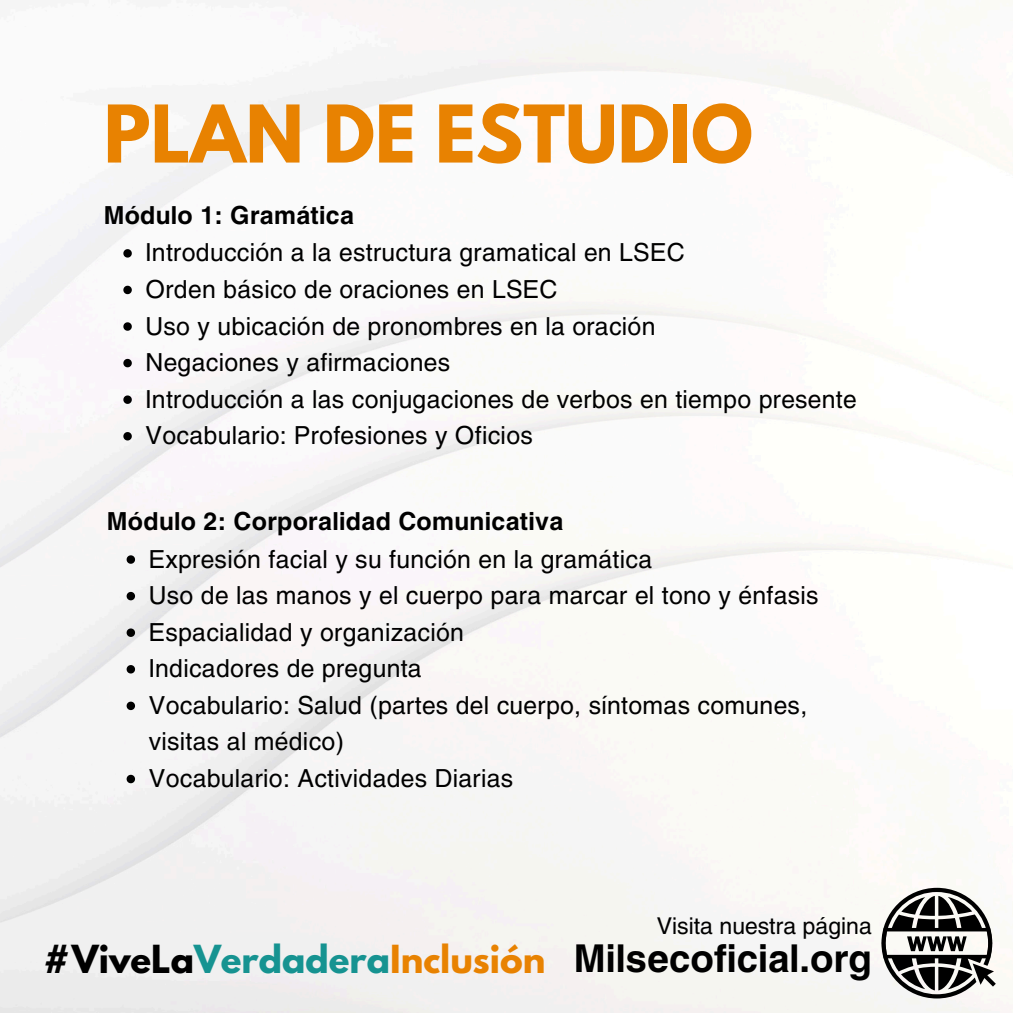
<style>
.page{position:relative;width:1013px;height:1013px;background:#fff}
.page>*{position:absolute;margin:0;border:0;box-sizing:border-box;transform-origin:0 0}
.t1{font:700 70.38px "League Spartan";color:#e88201}
.t2{font:700 38px "Helios";color:#000}
.t3{font:700 34.25px "League Spartan";color:#169391}
.t4{font:24.62px/36.5px "Helios";letter-spacing:.01em;color:#000}
.t5{font:700 24.62px "Helios";letter-spacing:.01em;color:#000}
.t6{font:22.88px "Helios";color:#000}
.s1{color:#000}
.s2{color:#e88201}
</style>
<div class="page">
<img style="left:0;top:0;width:1012px;height:1012px">
<svg style="left:123px;top:249px;width:9px;height:8px"></svg>
<svg style="left:123px;top:286px;width:9px;height:8px"></svg>
<svg style="left:123px;top:322px;width:9px;height:9px"></svg>
<svg style="left:123px;top:359px;width:9px;height:8px"></svg>
<svg style="left:123px;top:395px;width:9px;height:9px"></svg>
<svg style="left:123px;top:432px;width:9px;height:8px"></svg>
<svg style="left:127px;top:555px;width:8px;height:8px"></svg>
<svg style="left:127px;top:592px;width:8px;height:8px"></svg>
<svg style="left:127px;top:628px;width:8px;height:9px"></svg>
<svg style="left:127px;top:665px;width:8px;height:8px"></svg>
<svg style="left:127px;top:701px;width:8px;height:9px"></svg>
<svg style="left:127px;top:774px;width:8px;height:9px"></svg>
<svg style="left:881px;top:887px;width:114px;height:111px"></svg>
<h1 class="t1" style="left:104px;top:99px;width:650px">PLAN DE ESTUDIO</h1>
<p class="t5" style="left:104px;top:199px;width:252px">Módulo 1: Gramática</p>
<p class="t4" style="left:145px;top:233px;width:540px">Introducción a la estructura gramatical en LSEC</p>
<p class="t4" style="left:145px;top:270px;width:413px">Orden básico de oraciones en LSEC</p>
<p class="t4" style="left:145px;top:307px;width:511px">Uso y ubicación de pronombres en la oración</p>
<p class="t4" style="left:145px;top:343px;width:306px">Negaciones y afirmaciones</p>
<p class="t4" style="left:145px;top:380px;width:712px">Introducción a las conjugaciones de verbos en tiempo presente</p>
<h3 class="t4" style="left:145px;top:416px;width:389px">Vocabulario: Profesiones y Oficios</h3>
<p class="t5" style="left:107px;top:505px;width:458px">Módulo 2: Corporalidad Comunicativa</p>
<p class="t4" style="left:149px;top:540px;width:505px">Expresión facial y su función en la gramática</p>
<p class="t4" style="left:149px;top:576px;width:671px">Uso de las manos y el cuerpo para marcar el tono y énfasis</p>
<p class="t4" style="left:149px;top:613px;width:317px">Espacialidad y organización</p>
<p class="t4" style="left:149px;top:649px;width:274px">Indicadores de pregunta</p>
<p class="t4" style="left:149px;top:686px;width:660px">Vocabulario: Salud (partes del cuerpo, síntomas comunes, visitas al médico)</p>
<p class="t4" style="left:149px;top:759px;width:366px">Vocabulario: Actividades Diarias</p>
<h3 class="t3" style="left:43px;top:941px;width:503px"><span class="s1">#ViveLa</span>Verdadera<span class="s2">Inclusión</span></h3>
<h2 class="t6" style="left:657px;top:911px;width:216px">Visita nuestra página</h2>
<h2 class="t2" style="left:573px;top:934px;width:300px">Milsecoficial.org</h2>
</div>
